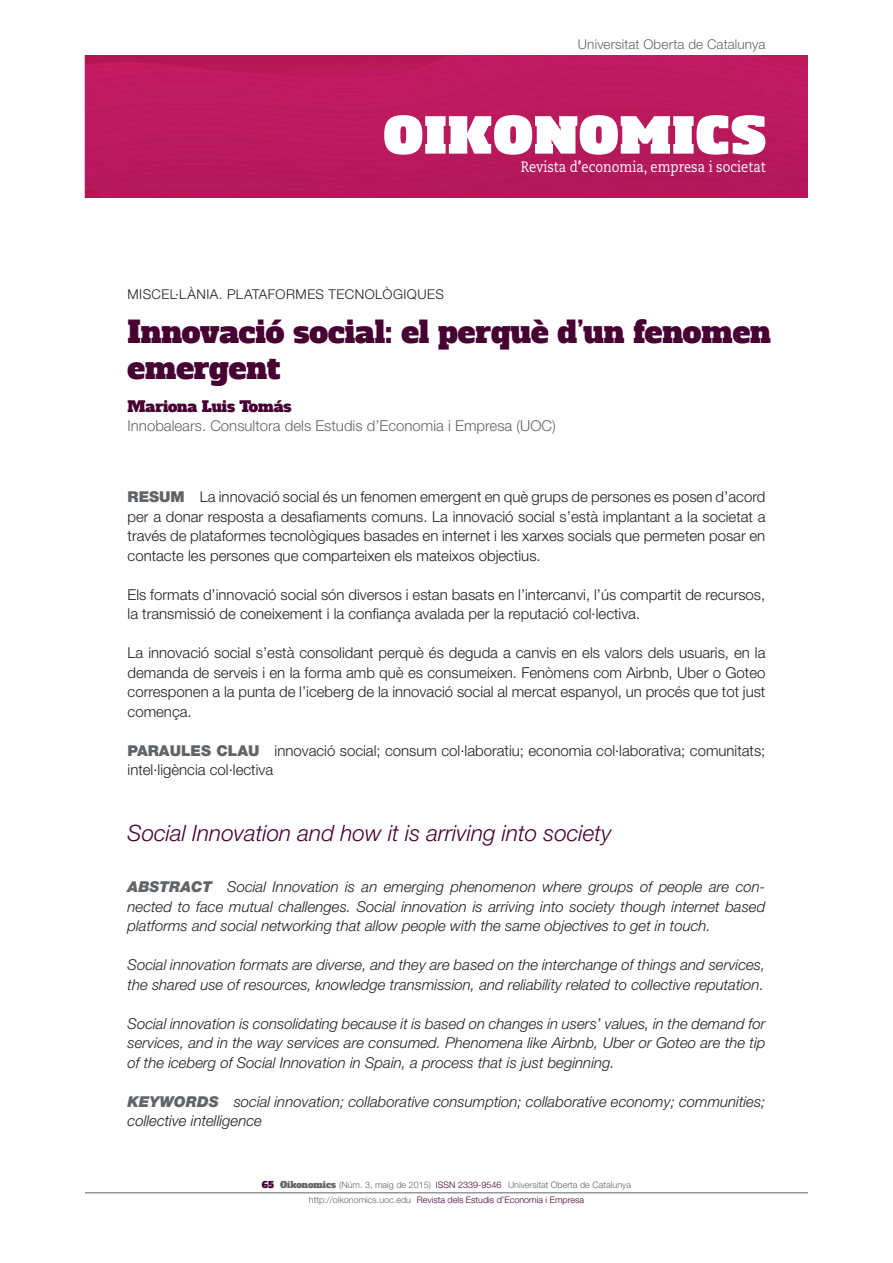
<style>
.page{position:relative;width:893px;height:1263px;background:#fff}
.page>*{position:absolute;margin:0;border:0;box-sizing:border-box;transform-origin:0 0}
._02_Titulo{font:30px/36px "Alfa Slab One";color:#460132}
._06_Traduccion_titul{font:italic 300 22.5px "Helvetica Neue LT Std";color:#460132}
._05_Texto_resumen{font:italic 300 15px/19.5px "Helvetica Neue LT Std";color:#231f20;text-align:justify}
._05_Texto_resumen-2{font:300 15px/19.5px "Helvetica Neue LT Std";color:#231f20;text-align:justify}
._05_Texto_palabras_c{font:300 15px/19.5px "Helvetica Neue LT Std";color:#231f20}
._04_Cargo_autor{font:300 15px "Helvetica Neue LT Std";color:#626568}
.t1{font:15px "Caecilia LT Std";color:#fff;scale:.86 1}
._03_Autor{font:15px "Alfa Slab One";color:#460132}
._01_Articulo_TFG{font:300 13.5px "Helvetica Neue LT Std";letter-spacing:.035em;color:#231f20}
.t2{font:300 13.5px "Helvetica Neue LT Std";letter-spacing:.01em;color:#626568}
.t3{font:300 9px "Helvetica Neue LT Std";color:#626568}
.t4{font:300 9px "Helvetica Neue LT Std";color:#460132}
.s1{font-weight:900;color:#626568}
.s2{font-family:"Alfa Slab One";font-weight:400;color:#460132}
.s3{font-family:"Alfa Slab One";font-weight:400}
.s4{color:#460132}
.s5{color:#626568}
</style>
<div class="page">
<hr style="left:85px;top:1192px;width:723px;height:1px;background:#626568">
<img style="left:85px;top:56px;width:723px;height:142px">
<svg style="left:384px;top:115px;width:381px;height:40px"></svg>
<p class="t2" style="left:578px;top:36px;width:189px">Universitat Oberta de Catalunya</p>
<p class="t1" style="left:521px;top:158px;width:286px">Revista d’economia, empresa i societat</p>
<p class="_01_Articulo_TFG" style="left:128px;top:286px;width:318px">MISCEL·LÀNIA. PLATAFORMES TECNOLÒGIQUES</p>
<p class="_02_Titulo" style="left:128px;top:315px;width:645px">Innovació social: el perquè d’un fenomen emergent</p>
<p class="_03_Autor" style="left:128px;top:396px;width:165px">Mariona Luis Tomás</p>
<p class="_04_Cargo_autor" style="left:128px;top:417px;width:430px">Innobalears. Consultora dels Estudis d’Economia i Empresa (UOC)</p>
<p class="_05_Texto_resumen-2" style="left:128px;top:487px;width:639px"><span class="s1">RESUM</span> La innovació social és un fenomen emergent en què grups de persones es posen d’acord per a donar resposta a desafiaments comuns. La innovació social s’està implantant a la societat a través de plataformes tecnològiques basades en internet i les xarxes socials que permeten posar en contacte les persones que comparteixen els mateixos objectius.</p>
<p class="_05_Texto_resumen-2" style="left:128px;top:584px;width:639px">Els formats d’innovació social són diversos i estan basats en l’intercanvi, l’ús compartit de recursos, la transmissió de coneixement i la confiança avalada per la reputació col·lectiva.</p>
<p class="_05_Texto_resumen-2" style="left:128px;top:643px;width:639px">La innovació social s’està consolidant perquè és deguda a canvis en els valors dels usuaris, en la demanda de serveis i en la forma amb què es consumeixen. Fenòmens com Airbnb, Uber o Goteo corresponen a la punta de l’iceberg de la innovació social al mercat espanyol, un procés que tot just comença.</p>
<p class="_05_Texto_palabras_c" style="left:128px;top:740px;width:639px"><span class="s1">PARAULES CLAU</span> innovació social; consum col·laboratiu; economia col·laborativa; comunitats; intel·ligència col·lectiva</p>
<p class="_06_Traduccion_titul" style="left:128px;top:820px;width:485px">Social Innovation and how it is arriving into society</p>
<p class="_05_Texto_resumen" style="left:128px;top:877px;width:639px"><span class="s1">ABSTRACT</span> Social Innovation is an emerging phenomenon where groups of people are con&shy;nected to face mutual challenges. Social innovation is arriving into society though internet based platforms and social networking that allow people with the same objectives to get in touch.</p>
<p class="_05_Texto_resumen" style="left:128px;top:955px;width:639px">Social innovation formats are diverse, and they are based on the interchange of things and services, the shared use of resources, knowledge transmission, and reliability related to collective reputation.</p>
<p class="_05_Texto_resumen" style="left:128px;top:1014px;width:639px">Social innovation is consolidating because it is based on changes in users’ values, in the demand for services, and in the way services are consumed. Phenomena like Airbnb, Uber or Goteo are the tip of the iceberg of Social Innovation in Spain, a process that is just beginning.</p>
<p class="_05_Texto_resumen" style="left:128px;top:1092px;width:639px"><span class="s1">KEYWORDS</span> social innovation; collaborative consumption; collaborative economy; communities; collective intelligence</p>
<p class="t3" style="left:262px;top:1179px;width:370px"><span class="s2">65</span> <span class="s3">Oikonomics</span> (Núm. 3, maig de 2015) <span class="s4">ISSN 2339-9546</span> Universitat Oberta de Catalunya</p>
<p class="t4" style="left:309px;top:1194px;width:277px"><span class="s5">http://oikonomics.uoc.edu</span> Revista dels Estudis d’Economia i Empresa</p>
</div>
